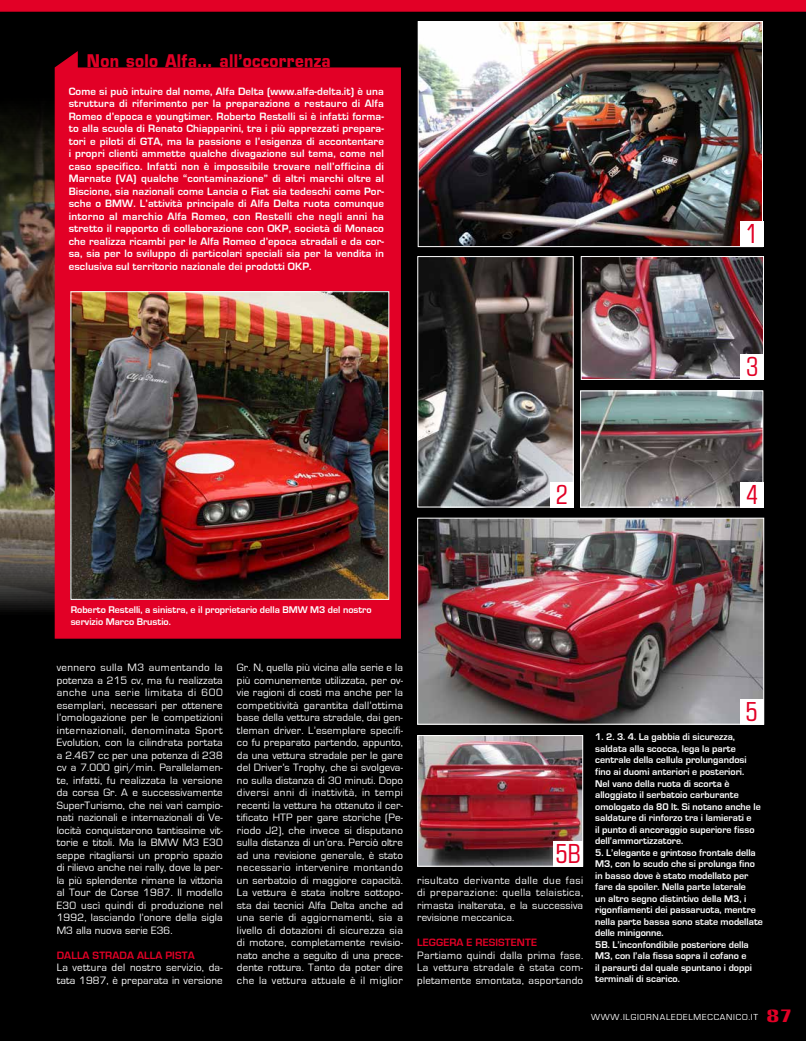
<style>
.page{position:relative;width:806px;height:1041px;background:#fff}
.page>*{position:absolute;margin:0;border:0;box-sizing:border-box;transform-origin:0 0}
.t1{font:27px "Eurostile Condensed BQ";color:#e20026}
.t2{font:700 17px "Eurostile LT";letter-spacing:.02em;color:#e20026;scale:.89 1}
.t3{font:11px/12.5px "Eurostile";letter-spacing:.015em;color:#fff;text-align:justify}
.t4{font:700 11px/12.5px "Eurostile";letter-spacing:.01em;color:#fff;text-align:justify}
.t5{font:700 11px "Eurostile";letter-spacing:.01em;color:#e20026}
.t6{font:700 10px/11.5px "Eurostile";color:#fff}
.t7{font:9px "Eurostile";letter-spacing:.09em;color:#fff}
.s1{font-family:"Anklepants";font-size:17px;color:#e20026}
</style>
<div class="page">
<div style="left:0;top:0;width:805px;height:1040px;background:#000"></div>
<img style="left:0;top:70px;width:55px;height:569px">
<svg style="left:0;top:0;width:805px;height:58px"></svg>
<div style="left:55px;top:51px;width:345px;height:587px;background:#e20026"></div>
<img style="left:72px;top:293px;width:315px;height:304px">
<div style="left:70px;top:291px;width:319px;height:308px;border:1px solid #fff"></div>
<img style="left:419px;top:23px;width:341px;height:222px">
<div style="left:417px;top:21px;width:345px;height:226px;border:1px solid #fff"></div>
<img style="left:419px;top:258px;width:152px;height:247px">
<div style="left:417px;top:256px;width:156px;height:251px;border:1px solid #fff"></div>
<img style="left:582px;top:258px;width:179px;height:120px">
<div style="left:580px;top:256px;width:183px;height:124px;border:1px solid #fff"></div>
<img style="left:581px;top:392px;width:180px;height:113px">
<div style="left:579px;top:390px;width:184px;height:117px;border:1px solid #fff"></div>
<img style="left:419px;top:519px;width:342px;height:203px">
<div style="left:417px;top:517px;width:346px;height:207px;border:1px solid #fff"></div>
<img style="left:419px;top:737px;width:162px;height:127px">
<div style="left:417px;top:735px;width:166px;height:131px;border:1px solid #fff"></div>
<div style="left:739px;top:221px;width:24px;height:26px;background:#fff"></div>
<div style="left:550px;top:482px;width:23px;height:25px;background:#fff"></div>
<div style="left:740px;top:354px;width:23px;height:26px;background:#fff"></div>
<div style="left:740px;top:482px;width:23px;height:25px;background:#fff"></div>
<div style="left:739px;top:699px;width:24px;height:25px;background:#fff"></div>
<div style="left:553px;top:841px;width:30px;height:25px;background:#fff"></div>
<h2 class="t2" style="left:87px;top:51px;width:275px">Non solo Alfa… all’occorrenza</h2>
<p class="t4" style="left:69px;top:85px;width:316px">Come si può intuire dal nome, Alfa Delta (www.alfa-delta.it) è una struttura di riferimento per la preparazione e restauro di Alfa Romeo d’epoca e youngtimer. Roberto Restelli si è infatti forma&shy;to alla scuola di Renato Chiapparini, tra i più apprezzati prepara&shy;tori e piloti di GTA, ma la passione e l’esigenza di accontentare i propri clienti ammette qualche divagazione sul tema, come nel caso specifico. Infatti non è impossibile trovare nell’officina di Marnate (VA) qualche “contaminazione” di altri marchi oltre al Biscione, sia nazionali come Lancia o Fiat sia tedeschi come Por&shy;sche o BMW. L’attività principale di Alfa Delta ruota comunque intorno al marchio Alfa Romeo, con Restelli che negli anni ha stretto il rapporto di collaborazione con OKP, società di Monaco che realizza ricambi per le Alfa Romeo d’epoca stradali e da cor&shy;sa, sia per lo sviluppo di particolari speciali sia per la vendita in esclusiva sul territorio nazionale dei prodotti OKP.</p>
<h1 class="t1" style="left:745px;top:219px;width:13px">1</h1>
<h1 class="t1" style="left:745px;top:351px;width:13px">3</h1>
<h1 class="t1" style="left:555px;top:479px;width:13px">2</h1>
<h1 class="t1" style="left:745px;top:479px;width:13px">4</h1>
<p class="t6" style="left:71px;top:604px;width:302px">Roberto Restelli, a sinistra, e il proprietario della BMW M3 del nostro servizio Marco Brustio.</p>
<p class="t3" style="left:237px;top:661px;width:167px">Gr. N, quella più vicina alla serie e la più comunemente utilizzata, per ov&shy;vie ragioni di costi ma anche per la competitività garantita dall’ottima base della vettura stradale, dai gen&shy;tleman driver. L’esemplare specifi&shy;co fu preparato partendo, appunto, da una vettura stradale per le gare del Driver’s Trophy, che si svolgeva&shy;no sulla distanza di 30 minuti. Dopo diversi anni di inattività, in tempi recenti la vettura ha ottenuto il cer&shy;tificato HTP per gare storiche (Pe&shy;riodo J2), che invece si disputano sulla distanza di un’ora. Perciò oltre ad una revisione generale, è stato necessario intervenire montando un serbatoio di maggiore capacità.<br>La vettura è stata inoltre sottopo&shy;sta dai tecnici Alfa Delta anche ad una serie di aggiornamenti, sia a livello di dotazioni di sicurezza sia di motore, completamente revisio&shy;nato anche a seguito di una prece&shy;dente rottura. Tanto da poter dire che la vettura attuale è il miglior</p>
<p class="t3" style="left:57px;top:661px;width:167px">vennero sulla M3 aumentando la potenza a 215 cv, ma fu realizzata anche una serie limitata di 600 esemplari, necessari per ottenere l’omologazione per le competizioni internazionali, denominata Sport Evolution, con la cilindrata portata a 2.467 cc per una potenza di 238 cv a 7.000 giri/min. Parallelamen&shy;te, infatti, fu realizzata la versione da corsa Gr. A e successivamente SuperTurismo, che nei vari campio&shy;nati nazionali e internazionali di Ve&shy;locità conquistarono tantissime vit&shy;torie e titoli. Ma la BMW M3 E30 seppe ritagliarsi un proprio spazio di rilievo anche nei rally, dove la per&shy;la più splendente rimane la vittoria al Tour de Corse 1987. Il modello E30 uscì quindi di produzione nel 1992, lasciando l’onore della sigla M3 alla nuova serie E36.</p>
<p class="t5" style="left:57px;top:949px;width:139px">DALLA STRADA ALLA PISTA</p>
<p class="t3" style="left:57px;top:961px;width:167px">La vettura del nostro servizio, da&shy;tata 1987, è preparata in versione</p>
<h1 class="t1" style="left:555px;top:838px;width:26px">5B</h1>
<p class="t3" style="left:417px;top:874px;width:167px">risultato derivante dalle due fasi di preparazione: quella telaistica, rimasta inalterata, e la successiva revisione meccanica.</p>
<p class="t5" style="left:417px;top:936px;width:121px">LEGGERA E RESISTENTE</p>
<p class="t3" style="left:417px;top:949px;width:167px">Partiamo quindi dalla prima fase.<br>La vettura stradale è stata com&shy;pletamente smontata, asportando</p>
<h1 class="t1" style="left:745px;top:696px;width:13px">5</h1>
<p class="t6" style="left:594px;top:731px;width:167px">1. 2. 3. 4. La gabbia di sicurezza, saldata alla scocca, lega la parte centrale della cellula prolungandosi fino ai duomi anteriori e posteriori.<br>Nel vano della ruota di scorta è alloggiato il serbatoio carburante omologato da 80 lt. Si notano anche le saldature di rinforzo tra i lamierati e<br>il punto di ancoraggio superiore fisso dell’ammortizzatore.</p>
<p class="t6" style="left:594px;top:846px;width:169px">5. L’elegante e grintoso frontale della M3, con lo scudo che si prolunga fino in basso dove è stato modellato per fare da spoiler. Nella parte laterale<br>un altro segno distintivo della M3, i rigonfiamenti dei passaruota, mentre nella parte bassa sono state modellate delle minigonne.<br>5B. L’inconfondibile posteriore della M3, con l’ala fissa sopra il cofano e<br>il paraurti dal quale spuntano i doppi terminali di scarico.</p>
<p class="t7" style="left:590px;top:1012px;width:202px">WWW.ILGIORNALEDELMECCANICO.IT <span class="s1">87</span></p>
</div>
